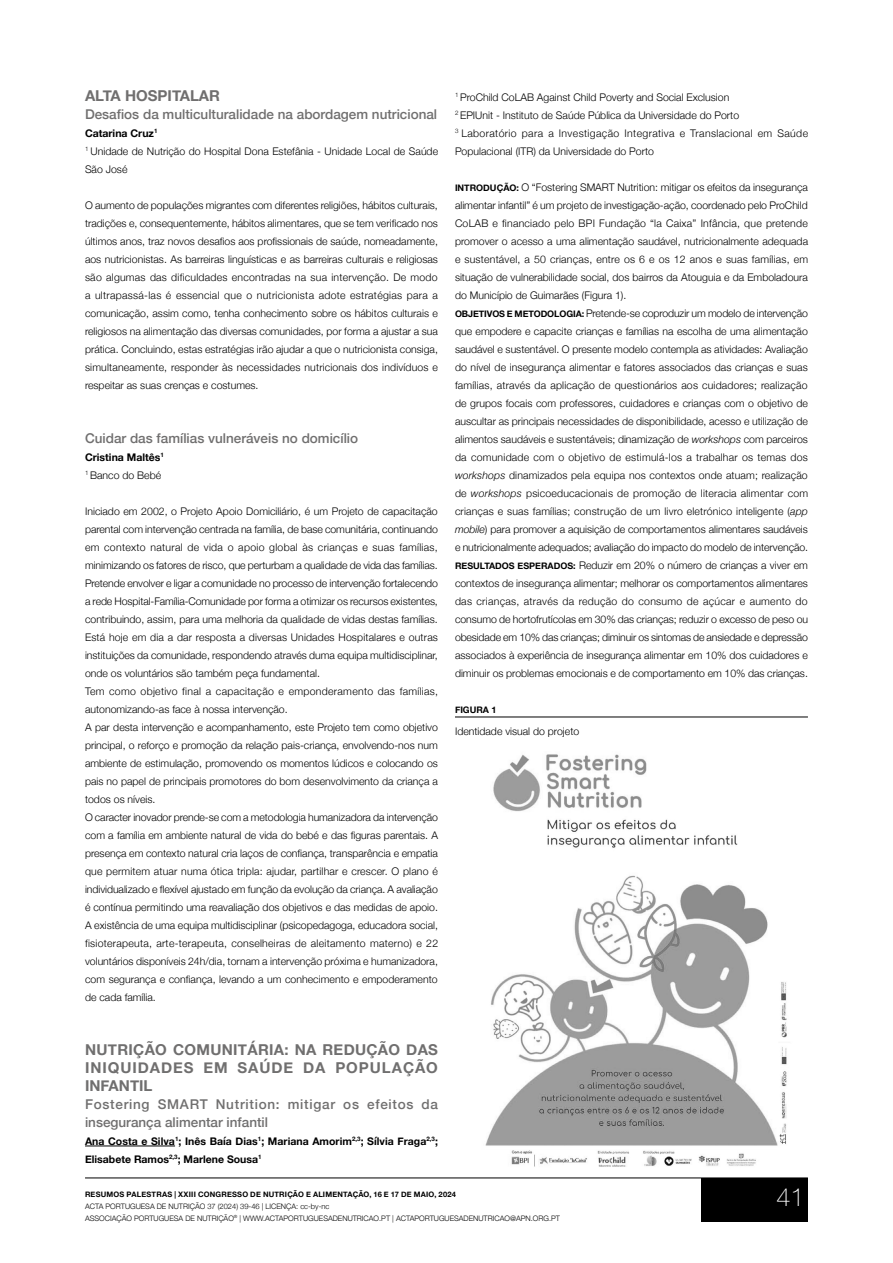
<style>
.page{position:relative;width:893px;height:1263px;background:#fff}
.page>*{position:absolute;margin:0;border:0;box-sizing:border-box;transform-origin:0 0}
.t1{font:100 25.35px "Helvetica Neue";color:#fff}
.t2{font:700 15px/18px "Helvetica Neue";letter-spacing:.02em;color:#706f6f;text-align:justify}
.t3{font:700 15px "Helvetica Neue";color:#706f6f}
.t4{font:500 13.5px "Helvetica Neue";color:#706f6f}
.t5{font:500 13.5px/18px "Helvetica Neue";letter-spacing:.055em;color:#706f6f}
.t6{font:300 10.5px/18px "Helvetica Neue";color:#000}
.t7{font:700 10.5px/18px "Helvetica Neue";letter-spacing:.005em;color:#000}
.t8{font:700 9px "Helvetica Neue";color:#000}
.t9{font:300 7.5px/12px "Helvetica Neue";color:#000}
.t10{font:700 7.5px "Helvetica Neue";letter-spacing:.03em;color:#000}
.s1{font-weight:700}
.s2{font-weight:300}
.s3{font-weight:700;font-size:9px}
.s4{font-style:italic}
</style>
<div class="page">
<div style="left:702px;top:1178px;width:106px;height:43px;background:#000"></div>
<hr style="left:85px;top:1177px;width:723px;height:1px;background:#000">
<hr style="left:85px;top:1146px;width:90px;height:1px;background:#000">
<hr style="left:455px;top:717px;width:353px;height:1px;background:#000">
<img style="left:485px;top:754px;width:302px;height:413px">
<h2 class="t3" style="left:85px;top:84px;width:137px">ALTA HOSPITALAR</h2>
<p class="t4" style="left:85px;top:103px;width:354px">Desafios da multiculturalidade na abordagem nutricional</p>
<p class="t6" style="left:85px;top:123px;width:355px"><span class="s1">Catarina Cruz</span><sup>1<br></sup><sup>1</sup> Unidade de Nutrição do Hospital Dona Estefânia - Unidade Local de Saúde<br>São José</p>
<p class="t6" style="left:85px;top:195px;width:354px;text-align:justify">O aumento de populações migrantes com diferentes religiões, hábitos culturais, tradições e, consequentemente, hábitos alimentares, que se tem verificado nos últimos anos, traz novos desafios aos profissionais de saúde, nomeadamente, aos nutricionistas. As barreiras linguísticas e as barreiras culturais e religiosas são algumas das dificuldades encontradas na sua intervenção. De modo a ultrapassá-las é essencial que o nutricionista adote estratégias para a comunicação, assim como, tenha conhecimento sobre os hábitos culturais e religiosos na alimentação das diversas comunidades, por forma a ajustar a sua prática. Concluindo, estas estratégias irão ajudar a que o nutricionista consiga, simultaneamente, responder às necessidades nutricionais dos indivíduos e respeitar as suas crenças e costumes.</p>
<p class="t4" style="left:85px;top:427px;width:275px">Cuidar das famílias vulneráveis no domicílio</p>
<p class="t7" style="left:85px;top:448px;width:80px">Cristina Maltês<sup>1<br></sup><sup>1</sup> <span class="s2">Banco do Bebé</span></p>
<p class="t6" style="left:85px;top:501px;width:355px">Iniciado em 2002, o Projeto Apoio Domiciliário, é um Projeto de capacitação parental com intervenção centrada na família, de base comunitária, continuando em contexto natural de vida o apoio global às crianças e suas famílias, minimizando os fatores de risco, que perturbam a qualidade de vida das famílias.<br>Pretende envolver e ligar a comunidade no processo de intervenção fortalecendo a rede Hospital-Família-Comunidade por forma a otimizar os recursos existentes, contribuindo, assim, para uma melhoria da qualidade de vidas destas famílias.<br>Está hoje em dia a dar resposta a diversas Unidades Hospitalares e outras instituições da comunidade, respondendo através duma equipa multidisciplinar, onde os voluntários são também peça fundamental.<br>Tem como objetivo final a capacitação e emponderamento das famílias, autonomizando-as face à nossa intervenção.<br>A par desta intervenção e acompanhamento, este Projeto tem como objetivo principal, o reforço e promoção da relação pais-criança, envolvendo-nos num ambiente de estimulação, promovendo os momentos lúdicos e colocando os pais no papel de principais promotores do bom desenvolvimento da criança a todos os níveis.<br>O caracter inovador prende-se com a metodologia humanizadora da intervenção com a família em ambiente natural de vida do bebé e das figuras parentais. A presença em contexto natural cria laços de confiança, transparência e empatia que permitem atuar numa ótica tripla: ajudar, partilhar e crescer. O plano é individualizado e flexível ajustado em função da evolução da criança. A avaliação é contínua permitindo uma reavaliação dos objetivos e das medidas de apoio.<br>A existência de uma equipa multidisciplinar (psicopedagoga, educadora social, fisioterapeuta, arte-terapeuta, conselheiras de aleitamento materno) e 22 voluntários disponíveis 24h/dia, tornam a intervenção próxima e humanizadora, com segurança e confiança, levando a um conhecimento e empoderamento de cada família.</p>
<h2 class="t2" style="left:85px;top:1041px;width:354px">NUTRIÇÃO COMUNITÁRIA: NA REDUÇÃO DAS INIQUIDADES EM SAÚDE DA POPULAÇÃO INFANTIL</h2>
<p class="t5" style="left:85px;top:1094px;width:355px">Fostering SMART Nutrition: mitigar os efeitos da insegurança alimentar infantil</p>
<p class="t7" style="left:85px;top:1132px;width:354px">Ana Costa e Silva<sup>1</sup>; Inês Baía Dias<sup>1</sup>; Mariana Amorim<sup>2,3</sup>; Sílvia Fraga<sup>2,3</sup>;<br>Elisabete Ramos<sup>2,3</sup>; Marlene Sousa<sup>1</sup></p>
<p class="t6" style="left:455px;top:87px;width:355px"><sup>1</sup> ProChild CoLAB Against Child Poverty and Social Exclusion<br><sup>2</sup> EPIUnit - Instituto de Saúde Pública da Universidade do Porto<br><sup>3</sup> Laboratório para a Investigação Integrativa e Translacional em Saúde Populacional (ITR) da Universidade do Porto</p>
<p class="t6" style="left:455px;top:177px;width:355px"><span class="s3">INTRODUÇÃO:</span> O “Fostering SMART Nutrition: mitigar os efeitos da insegurança alimentar infantil” é um projeto de investigação-ação, coordenado pelo ProChild CoLAB e financiado pelo BPI Fundação “la Caixa” Infância, que pretende promover o acesso a uma alimentação saudável, nutricionalmente adequada e sustentável, a 50 crianças, entre os 6 e os 12 anos e suas famílias, em situação de vulnerabilidade social, dos bairros da Atouguia e da Emboladoura do Município de Guimarães (Figura 1).<br><span class="s3">OBJETIVOS E METODOLOGIA:</span> Pretende-se coproduzir um modelo de intervenção que empodere e capacite crianças e famílias na escolha de uma alimentação saudável e sustentável. O presente modelo contempla as atividades: Avaliação do nível de insegurança alimentar e fatores associados das crianças e suas famílias, através da aplicação de questionários aos cuidadores; realização de grupos focais com professores, cuidadores e crianças com o objetivo de auscultar as principais necessidades de disponibilidade, acesso e utilização de alimentos saudáveis e sustentáveis; dinamização de <span class="s4">workshops</span> com parceiros da comunidade com o objetivo de estimulá-los a trabalhar os temas dos <span class="s4">workshops</span> dinamizados pela equipa nos contextos onde atuam; realização de <span class="s4">workshops</span> psicoeducacionais de promoção de literacia alimentar com crianças e suas famílias; construção de um livro eletrónico inteligente (<span class="s4">app mobile</span>) para promover a aquisição de comportamentos alimentares saudáveis e nutricionalmente adequados; avaliação do impacto do modelo de intervenção.<br><span class="s3">RESULTADOS ESPERADOS:</span> Reduzir em 20% o número de crianças a viver em contextos de insegurança alimentar; melhorar os comportamentos alimentares das crianças, através da redução do consumo de açúcar e aumento do consumo de hortofrutícolas em 30% das crianças; reduzir o excesso de peso ou obesidade em 10% das crianças; diminuir os sintomas de ansiedade e depressão associados à experiência de insegurança alimentar em 10% dos cuidadores e diminuir os problemas emocionais e de comportamento em 10% das crianças.</p>
<p class="t8" style="left:455px;top:703px;width:43px">FIGURA 1</p>
<p class="t6" style="left:455px;top:722px;width:126px">Identidade visual do projeto</p>
<p class="t10" style="left:85px;top:1188px;width:373px">RESUMOS PALESTRAS | XXIII CONGRESSO DE NUTRIÇÃO E ALIMENTAÇÃO, 16 E 17 DE MAIO, 2024</p>
<p class="t9" style="left:85px;top:1199px;width:476px">ACTA PORTUGUESA DE NUTRIÇÃO 37 (2024) 39-46 | LICENÇA: cc-by-nc<br>ASSOCIAÇÃO PORTUGUESA DE NUTRIÇÃO<sup>®</sup> | WWW.ACTAPORTUGUESADENUTRICAO.PT | ACTAPORTUGUESADENUTRICAO@APN.ORG.PT</p>
<h1 class="t1" style="left:776px;top:1178px;width:30px">41</h1>
</div>
